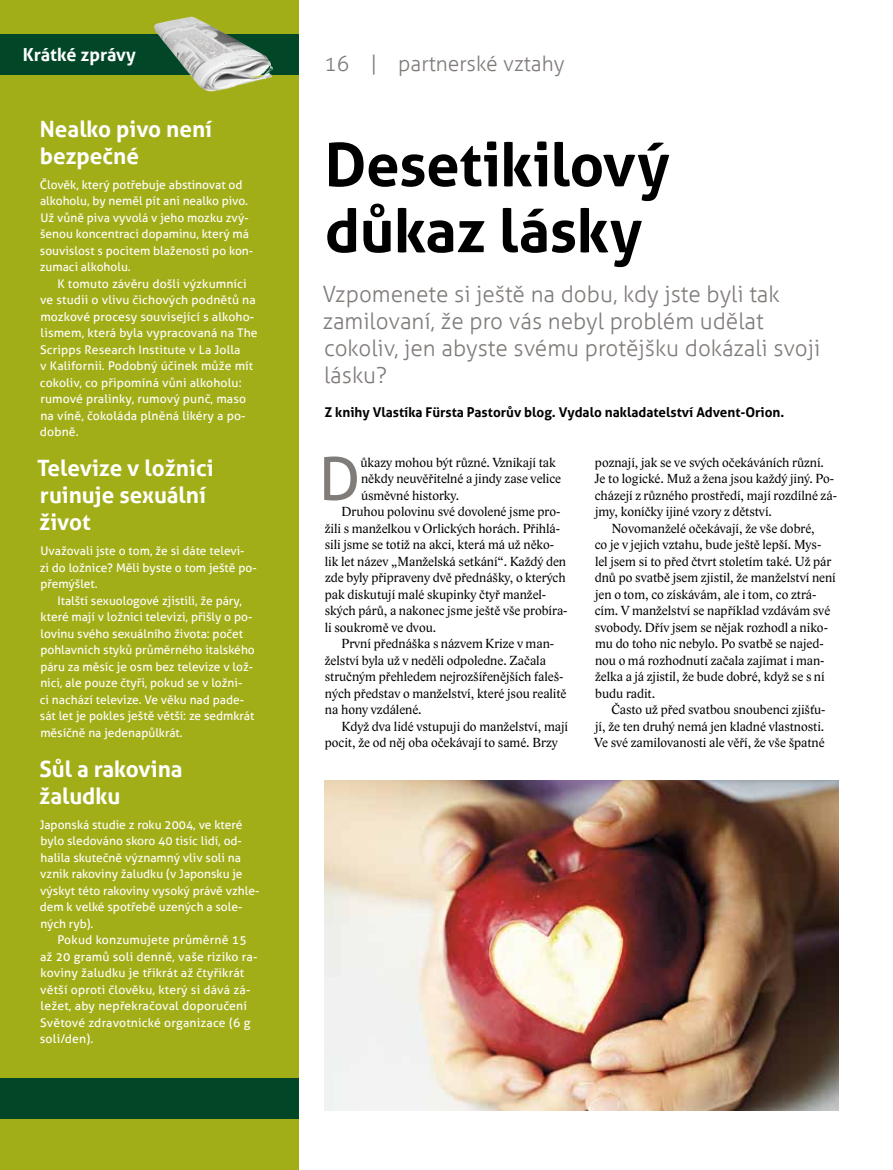
<style>
.page{position:relative;width:893px;height:1170px;background:#fff}
.page>*{position:absolute;margin:0;border:0;box-sizing:border-box;transform-origin:0 0}
.t1{font:700 60px/66px "Aller";letter-spacing:-.005em;color:#000}
.t2{font:59.25px "Aller";color:#807c7a}
.t3{font:300 22.5px/27px "Aller";color:#807c7a}
.t4{font:700 22.5px/27px "Aller";color:#fff}
.t5{font:300 21px "Aller";color:#807c7a}
.t6{font:700 18px "Aller";color:#fff}
.t7{font:13.5px "Lido STF";color:#000}
.t8{font:700 13.5px "Aller";color:#000}
.t9{font:12px/16.5px "Aller";color:#fff}
</style>
<div class="page">
<img style="left:324px;top:780px;width:515px;height:330px">
<div style="left:0;top:0;width:299px;height:1169px;background:#a2ae18"></div>
<div style="left:0;top:34px;width:299px;height:40px;background:#004627"></div>
<div style="left:0;top:1077px;width:299px;height:41px;background:#004627"></div>
<img style="left:153px;top:17px;width:79px;height:74px">
<h3 class="t6" style="left:23px;top:43px;width:115px">Krátké zprávy</h3>
<h3 class="t4" style="left:40px;top:115px;width:174px">Nealko pivo není bezpečné</h3>
<p class="t9" style="left:40px;top:176px;width:215px">Člověk, který potřebuje abstinovat od alkoholu, by neměl pít ani nealko pivo.<br>Už vůně piva vyvolá v jeho mozku zvý&shy;šenou koncentraci dopaminu, který má souvislost s pocitem blaženosti po kon&shy;zumaci alkoholu.</p>
<p class="t9" style="left:40px;top:275px;width:219px;text-indent:18px">K tomuto závěru došli výzkumníci ve studii o vlivu čichových podnětů na mozkové procesy související s alkoho&shy;lismem, která byla vypracovaná na The Scripps Research Institute v La Jolla<br>v Kalifornii. Podobný účinek může mít cokoliv, co připomíná vůni alkoholu: rumové pralinky, rumový punč, maso na víně, čokoláda plněná likéry a po&shy;dobně.</p>
<h3 class="t4" style="left:37px;top:454px;width:178px">Televize v ložnici ruinuje sexuální život</h3>
<p class="t9" style="left:40px;top:542px;width:218px">Uvažovali jste o tom, že si dáte televi-<br>zi do ložnice? Měli byste o tom ještě po&shy;přemýšlet.</p>
<p class="t9" style="left:40px;top:592px;width:216px;text-indent:18px">Italští sexuologové zjistili, že páry, které mají v ložnici televizi, přišly o po&shy;lovinu svého sexuálního života: počet pohlavních styků průměrného italského páru za měsíc je osm bez televize v lož&shy;nici, ale pouze čtyři, pokud se v ložni-<br>ci nachází televize. Ve věku nad pade&shy;sát let je pokles ještě větší: ze sedmkrát měsíčně na jedenapůlkrát.</p>
<h3 class="t4" style="left:39px;top:754px;width:145px">Sůl a rakovina žaludku</h3>
<p class="t9" style="left:40px;top:816px;width:221px">Japonská studie z roku 2004, ve které bylo sledováno skoro 40 tisíc lidí, od&shy;halila skutečně významný vliv soli na vznik rakoviny žaludku (v Japonsku je výskyt této rakoviny vysoký právě vzhle&shy;dem k velké spotřebě uzených a sole&shy;ných ryb).</p>
<p class="t9" style="left:40px;top:931px;width:219px;text-indent:18px">Pokud konzumujete průměrně 15 až 20 gramů soli denně, vaše riziko ra&shy;koviny žaludku je třikrát až čtyřikrát větší oproti člověku, který si dává zá&shy;ležet, aby nepřekračoval doporučení Světové zdravotnické organizace (6 g soli/den).</p>
<h3 class="t5" style="left:324px;top:50px;width:242px">16 | partnerské vztahy</h3>
<h1 class="t1" style="left:325px;top:131px;width:347px">Desetikilový důkaz lásky</h1>
<h3 class="t3" style="left:322px;top:280px;width:499px">Vzpomenete si ještě na dobu, kdy jste byli tak zamilovaní, že pro vás nebyl problém udělat cokoliv, jen abyste svému protějšku dokázali svoji lásku?</h3>
<p class="t8" style="left:324px;top:404px;width:461px">Z knihy Vlastíka Fürsta Pastorův blog. Vydalo nakladatelství Advent-Orion.</p>
<h2 class="t2" style="left:319px;top:442px;width:43px">D</h2>
<p class="t7" style="left:360px;top:454px;width:197px">ůkazy mohou být různé. Vznikají tak</p>
<p class="t7" style="left:361px;top:470px;width:202px">někdy neuvěřitelné a jindy zase velice</p>
<p class="t7" style="left:361px;top:487px;width:100px">úsměvné historky.</p>
<p class="t7" style="left:342px;top:503px;width:220px">Druhou polovinu své dovolené jsme pro-</p>
<p class="t7" style="left:325px;top:520px;width:237px">žili s manželkou v Orlických horách. Přihlá-</p>
<p class="t7" style="left:325px;top:536px;width:231px">sili jsme se totiž na akci, která má už něko-</p>
<p class="t7" style="left:325px;top:553px;width:243px">lik let název „Manželská setkání“. Každý den</p>
<p class="t7" style="left:325px;top:569px;width:242px">zde byly připraveny dvě přednášky, o kterých</p>
<p class="t7" style="left:325px;top:586px;width:223px">pak diskutují malé skupinky čtyř manžel-</p>
<p class="t7" style="left:325px;top:602px;width:244px">ských párů, a nakonec jsme ještě vše probíra-</p>
<p class="t7" style="left:325px;top:619px;width:113px">li soukromě ve dvou.</p>
<p class="t7" style="left:342px;top:635px;width:214px">První přednáška s názvem Krize v man-</p>
<p class="t7" style="left:325px;top:652px;width:223px">želství byla už v neděli odpoledne. Začala</p>
<p class="t7" style="left:325px;top:668px;width:240px">stručným přehledem nejrozšířenějších faleš-</p>
<p class="t7" style="left:325px;top:685px;width:243px">ných představ o manželství, které jsou realitě</p>
<p class="t7" style="left:325px;top:701px;width:98px">na hony vzdálené.</p>
<p class="t7" style="left:342px;top:718px;width:228px">Když dva lidé vstupuji do manželství, mají</p>
<p class="t7" style="left:325px;top:734px;width:234px">pocit, že od něj oba očekávají to samé. Brzy</p>
<p class="t7" style="left:595px;top:454px;width:231px">poznají, jak se ve svých očekáváních různí.</p>
<p class="t7" style="left:594px;top:470px;width:241px">Je to logické. Muž a žena jsou každý jiný. Po-</p>
<p class="t7" style="left:595px;top:487px;width:244px">cházejí z různého prostředí, mají rozdílné zá-</p>
<p class="t7" style="left:595px;top:503px;width:178px">jmy, koníčky ijiné vzory z dětství.</p>
<p class="t7" style="left:612px;top:520px;width:205px">Novomanželé očekávají, že vše dobré,</p>
<p class="t7" style="left:595px;top:536px;width:228px">co je v jejich vztahu, bude ještě lepší. Mys-</p>
<p class="t7" style="left:595px;top:553px;width:238px">lel jsem si to před čtvrt stoletím také. Už pár</p>
<p class="t7" style="left:595px;top:569px;width:242px">dnů po svatbě jsem zjistil, že manželství není</p>
<p class="t7" style="left:595px;top:586px;width:223px">jen o tom, co získávám, ale i tom, co ztrá-</p>
<p class="t7" style="left:595px;top:602px;width:237px">cím. V manželství se například vzdávám své</p>
<p class="t7" style="left:595px;top:619px;width:234px">svobody. Dřív jsem se nějak rozhodl a niko-</p>
<p class="t7" style="left:595px;top:635px;width:230px">mu do toho nic nebylo. Po svatbě se najed-</p>
<p class="t7" style="left:595px;top:652px;width:231px">nou o má rozhodnutí začala zajímat i man-</p>
<p class="t7" style="left:595px;top:668px;width:231px">želka a já zjistil, že bude dobré, když se s ní</p>
<p class="t7" style="left:595px;top:685px;width:61px">budu radit.</p>
<p class="t7" style="left:611px;top:701px;width:216px">Často už před svatbou snoubenci zjišťu-</p>
<p class="t7" style="left:595px;top:718px;width:231px">jí, že ten druhý nemá jen kladné vlastnosti.</p>
<p class="t7" style="left:594px;top:734px;width:232px">Ve své zamilovanosti ale věří, že vše špatné</p>
</div>
